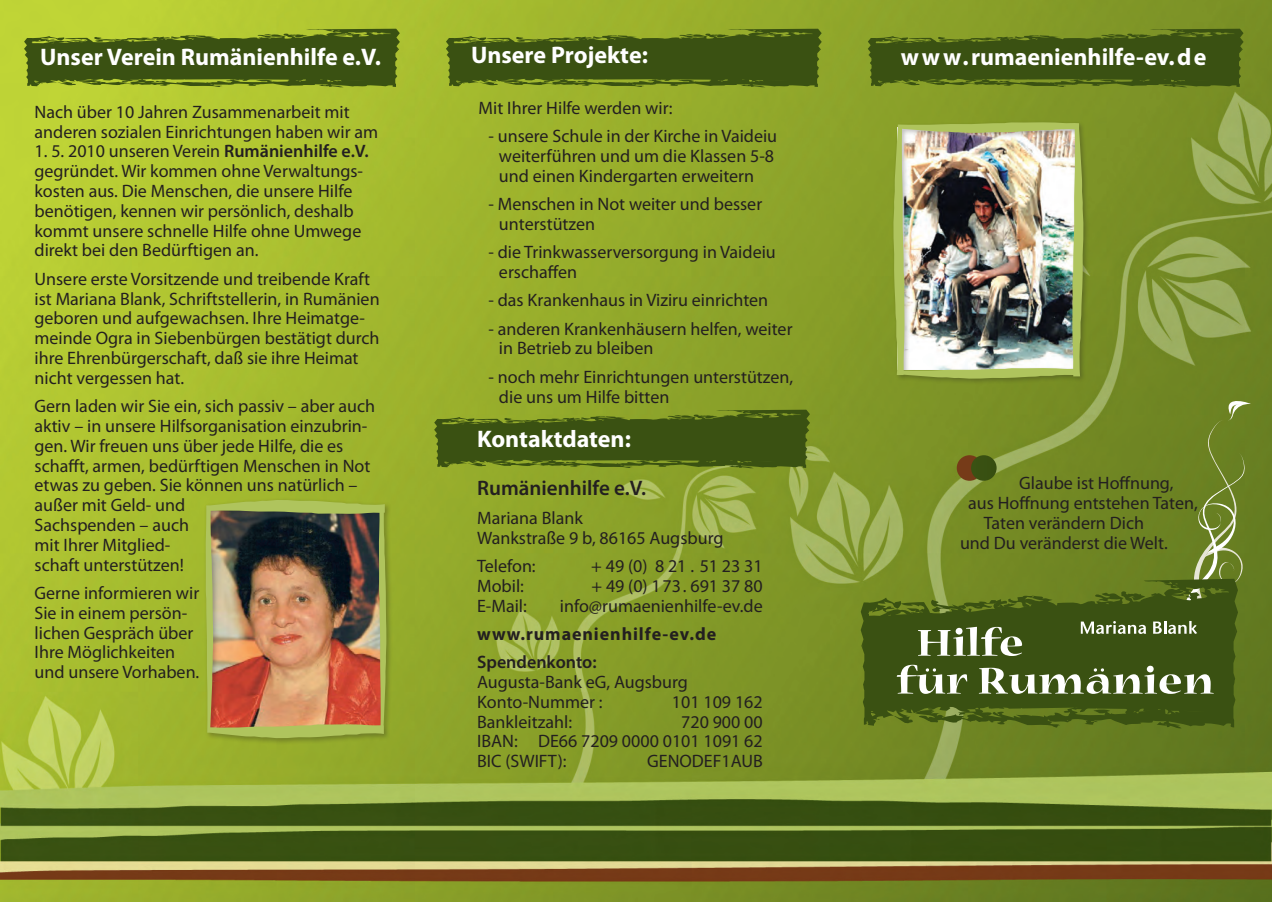
<style>
.page{position:relative;width:1272px;height:902px;background:#fff}
.page>*{position:absolute;margin:0;border:0;box-sizing:border-box;transform-origin:0 0}
.t1{font:700 24px "Myriad Pro";color:#fff}
.t2{font:600 21px "Myriad Pro";color:#231f20}
.t3{font:18px/19.8px "Myriad Pro";color:#231f20}
.t4{font:700 18px "Myriad Pro";letter-spacing:.05em;color:#231f20}
.t5{font:600 18px "Myriad Pro";color:#231f20}
.s1{font-weight:600}
</style>
<div class="page">
<img style="left:0;top:0;width:1271px;height:901px">
<svg style="left:896px;top:393px;width:356px;height:302px;background:#6b802c"></svg>
<svg style="left:24px;top:29px;width:376px;height:58px;background:#536a18"></svg>
<svg style="left:446px;top:29px;width:375px;height:58px;background:#4e6517"></svg>
<svg style="left:434px;top:409px;width:376px;height:59px;background:#4c6317"></svg>
<svg style="left:867px;top:29px;width:376px;height:58px;background:#496016"></svg>
<div style="left:890px;top:120px;width:200px;height:265px;background:#231f20;opacity:.3"></div>
<img style="left:893px;top:122px;width:190px;height:257px">
<div style="left:203px;top:497px;width:190px;height:247px;background:#231f20;opacity:.3"></div>
<img style="left:205px;top:499px;width:181px;height:239px">
<div style="left:956px;top:455px;width:26px;height:25px;background:#763b18;border-radius:50%"></div>
<div style="left:971px;top:455px;width:25px;height:25px;background:#395012;border-radius:13px"></div>
<h1 class="t1" style="left:40px;top:41px;width:342px">Unser Verein Rumänienhilfe e.V.</h1>
<p class="t3" style="left:35px;top:101px;width:345px">Nach über 10 Jahren Zusammenarbeit mit anderen sozialen Einrichtungen haben wir am</p>
<p class="t3" style="left:35px;top:141px;width:336px">1. 5. 2010 unseren Verein <span class="s1">Rumänienhilfe e.V. </span>gegründet. Wir kommen ohne Verwaltungs&shy;kosten aus. Die Menschen, die unsere Hilfe benötigen, kennen wir persönlich, deshalb kommt unsere schnelle Hilfe ohne Umwege direkt bei den Bedürftigen an.</p>
<p class="t3" style="left:35px;top:268px;width:346px">Unsere erste Vorsitzende und treibende Kraft ist Mariana Blank, Schriftstellerin, in Rumänien geboren und aufgewachsen. Ihre Heimatge&shy;meinde Ogra in Siebenbürgen bestätigt durch ihre Ehrenbürgerschaft, daß sie ihre Heimat nicht vergessen hat.</p>
<p class="t3" style="left:35px;top:396px;width:342px">Gern laden wir Sie ein, sich passiv – aber auch aktiv – in unsere Hilfsorganisation einzubrin&shy;gen. Wir freuen uns über jede Hilfe, die es schafft, armen, bedürftigen Menschen in Not etwas zu geben. Sie können uns natürlich – außer mit Geld- und<br>Sachspenden – auch<br>mit Ihrer Mitglied-<br>schaft unterstützen!</p>
<p class="t3" style="left:35px;top:582px;width:166px">Gerne informieren wir<br>Sie in einem persön&shy;lichen Gespräch über<br>Ihre Möglichkeiten und unsere Vorhaben.</p>
<h1 class="t1" style="left:471px;top:39px;width:178px">Unsere Projekte:</h1>
<h1 class="t1" style="left:900px;top:41px;width:307px">w w w.rumaenienhilfe-ev.de</h1>
<p class="t3" style="left:478px;top:98px;width:195px">Mit Ihrer Hilfe werden wir:</p>
<p class="t3" style="left:499px;top:126px;width:280px;text-indent:-10px">- unsere Schule in der Kirche in Vaideiu weiterführen und um die Klassen 5-8 und einen Kindergarten erweitern</p>
<p class="t3" style="left:499px;top:194px;width:265px;text-indent:-10px">- Menschen in Not weiter und besser unterstützen</p>
<p class="t3" style="left:499px;top:242px;width:278px;text-indent:-10px">- die Trinkwasserversorgung in Vaideiu erschaffen</p>
<p class="t3" style="left:488px;top:290px;width:281px">- das Krankenhaus in Viziru einrichten</p>
<p class="t3" style="left:499px;top:318px;width:295px;text-indent:-10px">- anderen Krankenhäusern helfen, weiter in Betrieb zu bleiben</p>
<p class="t3" style="left:499px;top:366px;width:296px;text-indent:-10px">- noch mehr Einrichtungen unterstützen, die uns um Hilfe bitten</p>
<h1 class="t1" style="left:477px;top:423px;width:155px">Kontaktdaten:</h1>
<p class="t2" style="left:477px;top:475px;width:170px">Rumänienhilfe e.V.</p>
<p class="t3" style="left:477px;top:507px;width:248px">Mariana Blank<br>Wankstraße 9 b, 86165 Augsburg</p>
<p class="t3" style="left:477px;top:555px;width:60px">Telefon:</p>
<p class="t3" style="left:591px;top:555px;width:173px">+ 49 (0) 8 21 . 51 23 31</p>
<p class="t3" style="left:477px;top:575px;width:48px">Mobil:</p>
<p class="t3" style="left:591px;top:575px;width:173px">+ 49 (0) 173. 691 37 80</p>
<p class="t3" style="left:477px;top:595px;width:51px">E-Mail:</p>
<p class="t3" style="left:560px;top:595px;width:204px">info@rumaenienhilfe-ev.de</p>
<p class="t4" style="left:477px;top:622px;width:240px">www.rumaenienhilfe-ev.de</p>
<p class="t5" style="left:477px;top:650px;width:121px">Spendenkonto:</p>
<p class="t3" style="left:477px;top:671px;width:212px">Augusta-Bank eG, Augsburg<br>Konto-Nummer :</p>
<p class="t3" style="left:672px;top:691px;width:92px">101 109 162</p>
<p class="t3" style="left:477px;top:711px;width:96px">Bankleitzahl:</p>
<p class="t3" style="left:477px;top:711px;width:287px;text-align:justify;text-indent:204px">720 900 00<br>IBAN: DE66 7209 0000 0101 1091 62<br>BIC (SWIFT):</p>
<p class="t3" style="left:647px;top:750px;width:117px">GENODEF1AUB</p>
<p class="t3" style="left:1019px;top:473px;width:156px">Glaube ist Hoffnung,</p>
<p class="t3" style="left:968px;top:492px;width:231px">aus Hoffnung entstehen Taten,</p>
<p class="t3" style="left:983px;top:512px;width:162px">Taten verändern Dich</p>
<p class="t3" style="left:960px;top:532px;width:209px">und Du veränderst die Welt.</p>
</div>
